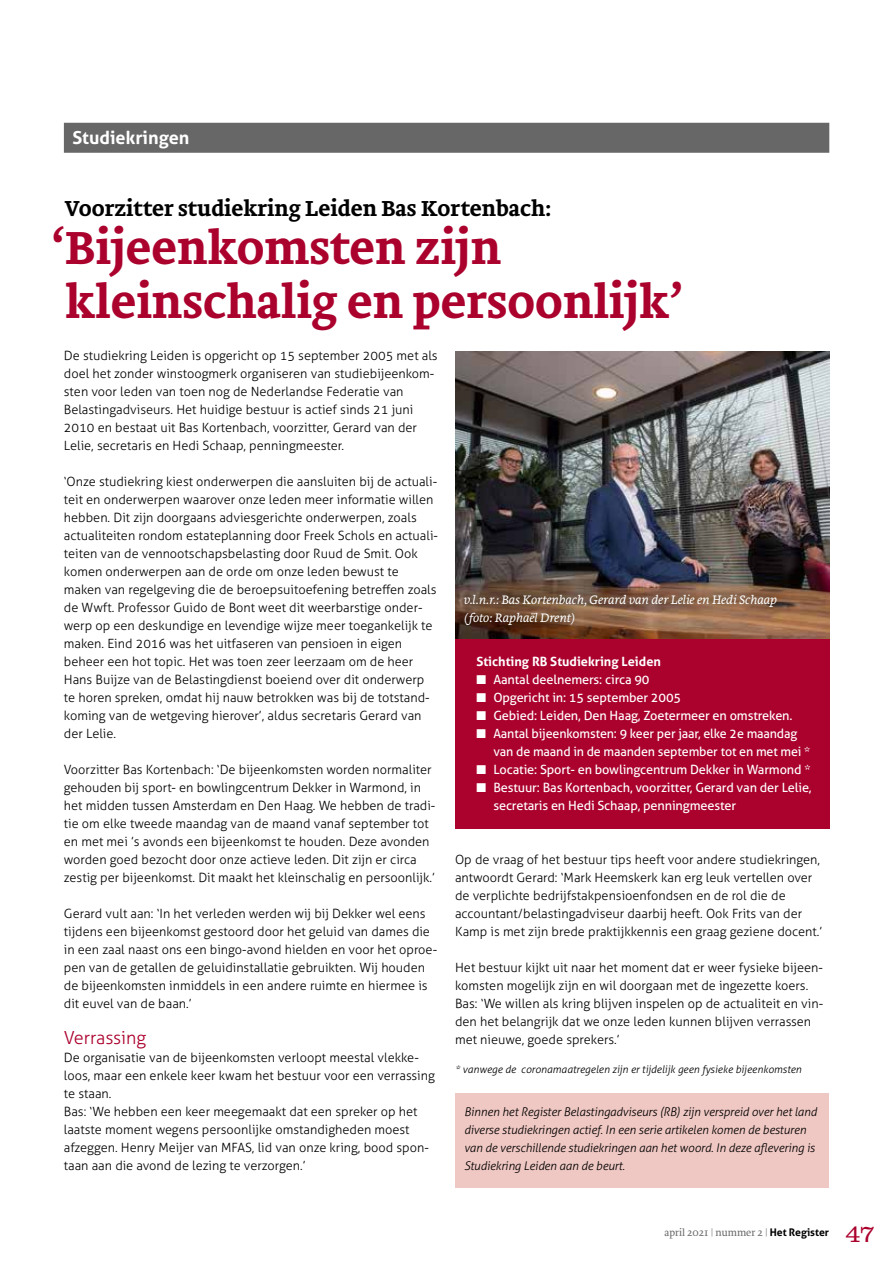
<style>
.page{position:relative;width:893px;height:1263px;background:#fff}
.page>*{position:absolute;margin:0;border:0;box-sizing:border-box;transform-origin:0 0}
.t1{font:500 48px/54px "Brioni Text Std";color:#ab012d}
.t2{font:300 25.05px "Clarendon LT Std";color:#ab012d}
.t3{font:500 22.5px "Brioni Text Std";color:#000}
.t4{font:700 18px "Aller";color:#fff}
.t5{font:300 18px "Aller";color:#ab012d}
.t6{font:300 12.75px/18px "Aller";color:#000}
.t7{font:12.75px/18px "Aller";letter-spacing:-.01em;color:#fff}
.t8{font:italic 300 12.75px/18px "Brioni Text Std";color:#fff}
.t9{font:700 12.75px "Aller";color:#fff}
.t10{font:italic 300 12px/18px "Aller";letter-spacing:-.01em;color:#000}
.t11{font:italic 300 10.5px "Aller";color:#000}
.t12{font:300 10.5px "Brioni Std";color:#676767}
.s1{font-family:"Aller";font-weight:700;color:#000}
</style>
<div class="page">
<img style="left:456px;top:351px;width:373px;height:288px">
<div style="left:456px;top:586px;width:329px;height:47px;background:#000;opacity:.75"></div>
<div style="left:456px;top:1094px;width:373px;height:94px;background:#f0c8c3"></div>
<div style="left:455px;top:639px;width:374px;height:189px;background:#ab012d"></div>
<div style="left:64px;top:123px;width:765px;height:30px;background:#676767"></div>
<h3 class="t4" style="left:72px;top:127px;width:118px">Studiekringen</h3>
<h3 class="t3" style="left:65px;top:193px;width:488px">Voorzitter studiekring Leiden Bas Kortenbach:</h3>
<h1 class="t1" style="left:52px;top:222px;width:632px">‘Bijeenkomsten zijn kleinschalig en persoonlijk’</h1>
<p class="t6" style="left:64px;top:346px;width:375px">De studiekring Leiden is opgericht op 15 september 2005 met als doel het zonder winstoogmerk organiseren van studiebijeenkom&shy;sten voor leden van toen nog de Nederlandse Federatie van Belastingadviseurs. Het huidige bestuur is actief sinds 21 juni 2010 en bestaat uit Bas Kortenbach, voorzitter, Gerard van der Lelie, secretaris en Hedi Schaap, penningmeester.</p>
<p class="t6" style="left:64px;top:473px;width:376px">‘Onze studiekring kiest onderwerpen die aansluiten bij de actuali&shy;teit en onderwerpen waarover onze leden meer informatie willen hebben. Dit zijn doorgaans adviesgerichte onderwerpen, zoals actualiteiten rondom estateplanning door Freek Schols en actuali&shy;teiten van de vennootschapsbelasting door Ruud de Smit. Ook komen onderwerpen aan de orde om onze leden bewust te maken van regelgeving die de beroepsuitoefening betreffen zoals de Wwft. Professor Guido de Bont weet dit weerbarstige onder&shy;werp op een deskundige en levendige wijze meer toegankelijk te maken. Eind 2016 was het uitfaseren van pensioen in eigen beheer een hot topic. Het was toen zeer leerzaam om de heer Hans Buijze van de Belastingdienst boeiend over dit onderwerp te horen spreken, omdat hij nauw betrokken was bij de totstand&shy;koming van de wetgeving hierover’, aldus secretaris Gerard van der Lelie.</p>
<p class="t6" style="left:64px;top:761px;width:373px">Voorzitter Bas Kortenbach: ‘De bijeenkomsten worden normaliter gehouden bij sport- en bowlingcentrum Dekker in Warmond, in het midden tussen Amsterdam en Den Haag. We hebben de tradi&shy;tie om elke tweede maandag van de maand vanaf september tot en met mei ’s avonds een bijeenkomst te houden. Deze avonden worden goed bezocht door onze actieve leden. Dit zijn er circa zestig per bijeenkomst. Dit maakt het kleinschalig en persoonlijk.’</p>
<p class="t6" style="left:64px;top:905px;width:375px">Gerard vult aan: ‘In het verleden werden wij bij Dekker wel eens tijdens een bijeenkomst gestoord door het geluid van dames die in een zaal naast ons een bingo-avond hielden en voor het oproe&shy;pen van de getallen de geluidinstallatie gebruikten. Wij houden de bijeenkomsten inmiddels in een andere ruimte en hiermee is dit euvel van de baan.’</p>
<h3 class="t5" style="left:64px;top:1027px;width:84px">Verrassing</h3>
<p class="t6" style="left:64px;top:1048px;width:372px">De organisatie van de bijeenkomsten verloopt meestal vlekke&shy;loos, maar een enkele keer kwam het bestuur voor een verrassing te staan.<br>Bas: ‘We hebben een keer meegemaakt dat een spreker op het laatste moment wegens persoonlijke omstandigheden moest afzeggen. Henry Meijer van MFAS, lid van onze kring, bood spon&shy;taan aan die avond de lezing te verzorgen.’</p>
<p class="t8" style="left:464px;top:591px;width:315px">v.l.n.r.: Bas Kortenbach, Gerard van der Lelie en Hedi Schaap (foto: Raphaël Drent)</p>
<p class="t9" style="left:476px;top:654px;width:186px">Stichting RB Studiekring Leiden</p>
<p class="t7" style="left:476px;top:670px;width:175px">■ Aantal deelnemers: circa 90</p>
<p class="t7" style="left:476px;top:688px;width:206px">■ Opgericht in: 15 september 2005</p>
<p class="t7" style="left:476px;top:706px;width:318px">■ Gebied: Leiden, Den Haag, Zoetermeer en omstreken.</p>
<p class="t7" style="left:493px;top:724px;width:318px;text-indent:-17px">■ Aantal bijeenkomsten: 9 keer per jaar, elke 2e maandag van de maand in de maanden september tot en met mei *</p>
<p class="t7" style="left:476px;top:760px;width:336px">■ Locatie: Sport- en bowlingcentrum Dekker in Warmond *</p>
<p class="t7" style="left:493px;top:778px;width:320px;text-indent:-17px">■ Bestuur: Bas Kortenbach, voorzitter, Gerard van der Lelie, secretaris en Hedi Schaap, penningmeester</p>
<p class="t6" style="left:455px;top:850px;width:369px">Op de vraag of het bestuur tips heeft voor andere studiekringen, antwoordt Gerard: ‘Mark Heemskerk kan erg leuk vertellen over de verplichte bedrijfstakpensioenfondsen en de rol die de accountant/belastingadviseur daarbij heeft. Ook Frits van der Kamp is met zijn brede praktijkkennis een graag geziene docent.’</p>
<p class="t6" style="left:455px;top:959px;width:370px">Het bestuur kijkt uit naar het moment dat er weer fysieke bijeen&shy;komsten mogelijk zijn en wil doorgaan met de ingezette koers.<br>Bas: ‘We willen als kring blijven inspelen op de actualiteit en vin&shy;den het belangrijk dat we onze leden kunnen blijven verrassen met nieuwe, goede sprekers.’</p>
<p class="t11" style="left:455px;top:1062px;width:348px">* vanwege de coronamaatregelen zijn er tijdelijk geen fysieke bijeenkomsten</p>
<p class="t10" style="left:464px;top:1103px;width:354px">Binnen het Register Belastingadviseurs (RB) zijn verspreid over het land diverse studiekringen actief. In een serie artikelen komen de besturen van de verschillende studiekringen aan het woord. In deze aflevering is Studiekring Leiden aan de beurt.</p>
<p class="t12" style="left:664px;top:1225px;width:166px">april 2021 | nummer 2 | <span class="s1">Het Register</span></p>
<h2 class="t2" style="left:845px;top:1219px;width:31px">47</h2>
</div>
